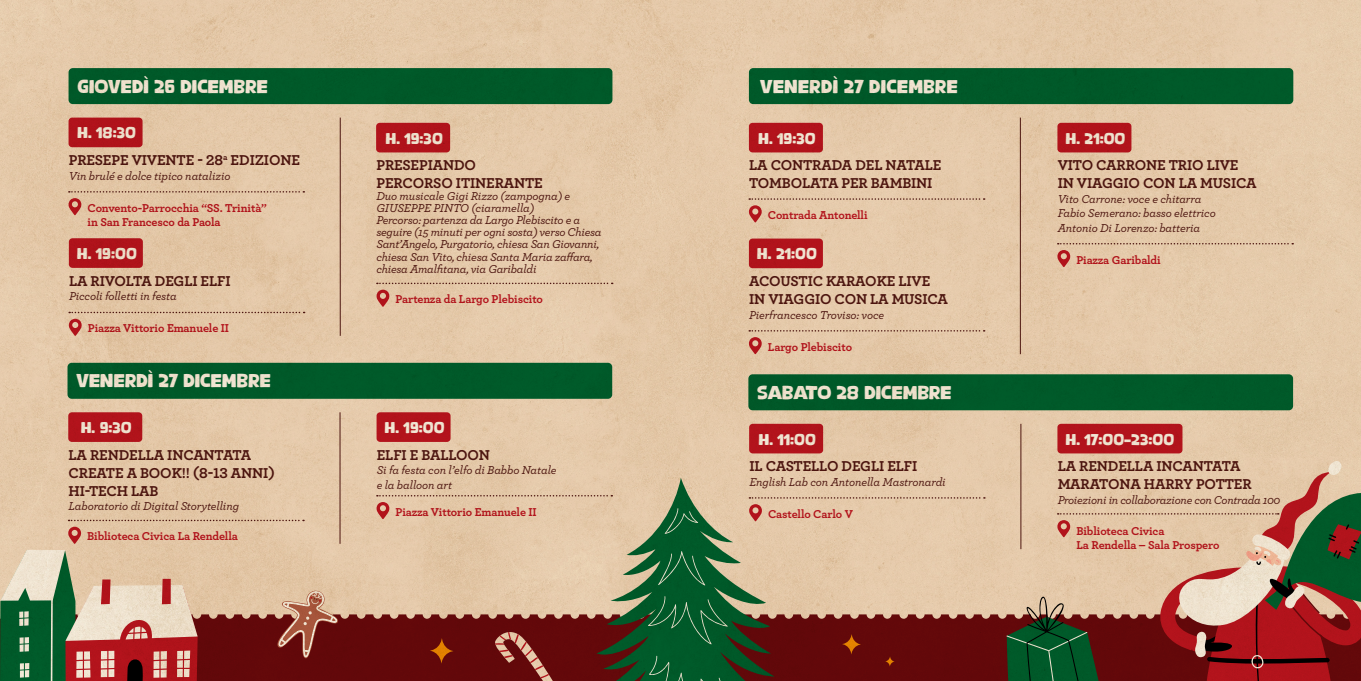
<style>
.page{position:relative;width:1361px;height:681px;background:#fff}
.page>*{position:absolute;margin:0;border:0;box-sizing:border-box;transform-origin:0 0}
.t1{font:18px "Brown Beige";letter-spacing:-.01em;color:#fff}
.t2{font:700 15px/18px "Archer Pro";letter-spacing:-.01em;color:#521813}
.t3{font:15px "Brown Beige";color:#fff}
.t4{font:italic 500 12px/12px "Archer Pro";letter-spacing:-.015em;color:#521813}
.t5{font:700 12px/14.4px "Archer Pro";letter-spacing:-.01em;color:#be1622}
</style>
<div class="page">
<img style="left:0;top:0;width:1361px;height:680px">
<h1 class="t1" style="left:77px;top:75px;width:192px">GIOVEDÌ 26 DICEMBRE</h1>
<p class="t3" style="left:77px;top:123px;width:60px">H. 18:30</p>
<p class="t3" style="left:385px;top:129px;width:59px">H. 19:30</p>
<h1 class="t1" style="left:760px;top:75px;width:199px">VENERDÌ 27 DICEMBRE</h1>
<p class="t3" style="left:758px;top:129px;width:59px">H. 19:30</p>
<p class="t3" style="left:1065px;top:129px;width:61px">H. 21:00</p>
<p class="t2" style="left:69px;top:150px;width:233px">PRESEPE VIVENTE - 28<sup>a</sup> EDIZIONE</p>
<p class="t4" style="left:69px;top:169px;width:163px">Vin brulé e dolce tipico natalizio</p>
<p class="t5" style="left:88px;top:200px;width:181px">Convento-Parrocchia “SS. Trinità” in San Francesco da Paola</p>
<p class="t3" style="left:77px;top:244px;width:61px">H. 19:00</p>
<p class="t2" style="left:69px;top:271px;width:163px">LA RIVOLTA DEGLI ELFI</p>
<p class="t4" style="left:69px;top:289px;width:109px">Piccoli folletti in festa</p>
<p class="t2" style="left:376px;top:155px;width:168px">PRESEPIANDO<br>PERCORSO ITINERANTE</p>
<p class="t4" style="left:376px;top:190px;width:227px">Duo musicale Gigi Rizzo (zampogna) e GIUSEPPE PINTO (ciaramella)<br>Percorso: partenza da Largo Plebiscito e a seguire (15 minuti per ogni sosta) verso Chiesa Sant’Angelo, Purgatorio, chiesa San Giovanni, chiesa San Vito, chiesa Santa Maria zaffara, chiesa Amalfitana, via Garibaldi</p>
<p class="t5" style="left:395px;top:291px;width:149px">Partenza da Largo Plebiscito</p>
<p class="t2" style="left:749px;top:155px;width:194px">LA CONTRADA DEL NATALE<br>TOMBOLATA PER BAMBINI</p>
<p class="t5" style="left:768px;top:207px;width:101px">Contrada Antonelli</p>
<p class="t3" style="left:757px;top:244px;width:61px">H. 21:00</p>
<p class="t2" style="left:749px;top:271px;width:200px">ACOUSTIC KARAOKE LIVE<br>IN VIAGGIO CON LA MUSICA</p>
<p class="t4" style="left:749px;top:308px;width:136px">Pierfrancesco Troviso: voce</p>
<p class="t2" style="left:1057px;top:155px;width:200px">VITO CARRONE TRIO LIVE<br>IN VIAGGIO CON LA MUSICA</p>
<p class="t4" style="left:1057px;top:191px;width:160px;line-height:14.4px">Vito Carrone: voce e chitarra<br>Fabio Semerano: basso elettrico<br>Antonio Di Lorenzo: batteria</p>
<p class="t5" style="left:1076px;top:251px;width:86px">Piazza Garibaldi</p>
<p class="t5" style="left:88px;top:320px;width:143px">Piazza Vittorio Emanuele II</p>
<p class="t5" style="left:768px;top:338px;width:86px">Largo Plebiscito</p>
<h1 class="t1" style="left:76px;top:369px;width:196px">VENERDÌ 27 DICEMBRE</h1>
<h1 class="t1" style="left:757px;top:381px;width:196px">SABATO 28 DICEMBRE</h1>
<p class="t3" style="left:81px;top:418px;width:53px">H. 9:30</p>
<p class="t3" style="left:384px;top:418px;width:61px">H. 19:00</p>
<p class="t3" style="left:758px;top:429px;width:59px">H. 11:00</p>
<p class="t3" style="left:1065px;top:429px;width:110px">H. 17:00-23:00</p>
<p class="t2" style="left:68px;top:444px;width:208px">LA RENDELLA INCANTATA<br>CREATE A BOOK!! (8-13 ANNI)<br>HI-TECH LAB</p>
<p class="t4" style="left:68px;top:499px;width:172px">Laboratorio di Digital Storytelling</p>
<p class="t2" style="left:377px;top:444px;width:115px">ELFI E BALLOON</p>
<p class="t4" style="left:377px;top:462px;width:181px;line-height:14.4px">Si fa festa con l’elfo di Babbo Natale e la balloon art</p>
<p class="t5" style="left:395px;top:503px;width:143px">Piazza Vittorio Emanuele II</p>
<p class="t2" style="left:749px;top:456px;width:169px">IL CASTELLO DEGLI ELFI</p>
<p class="t4" style="left:749px;top:475px;width:198px">English Lab con Antonella Mastronardi</p>
<p class="t5" style="left:768px;top:505px;width:86px">Castello Carlo V</p>
<p class="t2" style="left:1057px;top:456px;width:195px">LA RENDELLA INCANTATA<br>MARATONA HARRY POTTER</p>
<p class="t4" style="left:1057px;top:493px;width:224px">Proiezioni in collaborazione con Contrada 100</p>
<p class="t5" style="left:87px;top:528px;width:152px">Biblioteca Civica La Rendella</p>
<p class="t5" style="left:1076px;top:522px;width:145px">Biblioteca Civica<br>La Rendella – Sala Prospero</p>
</div>
